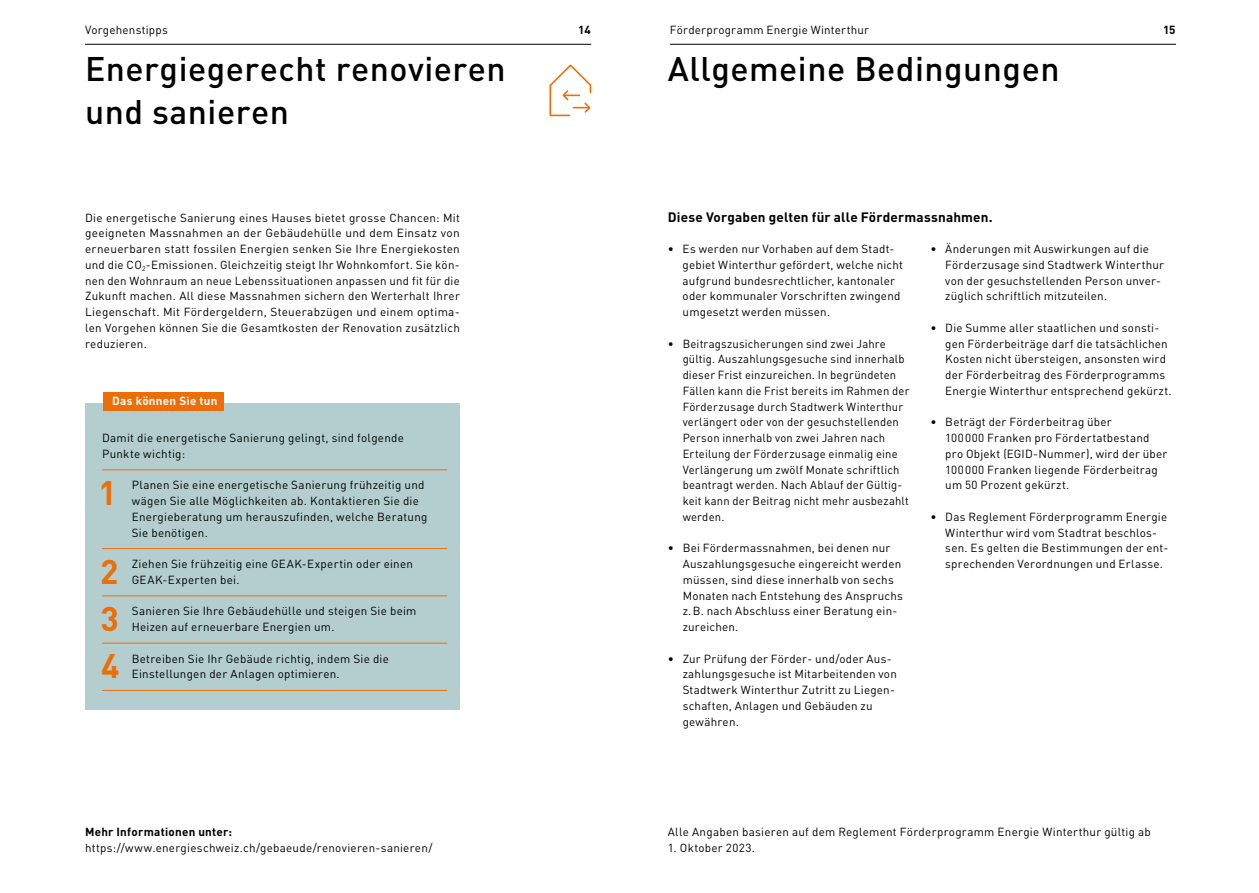
<style>
.page{position:relative;width:1259px;height:893px;background:#fff}
.page>*{position:absolute;margin:0;border:0;box-sizing:border-box;transform-origin:0 0}
.t1{font:500 33.75px "DIN";letter-spacing:.015em;color:#000}
.t2{font:700 33.75px "DIN";color:#eb6e08}
.t3{font:700 13.5px "DIN";letter-spacing:.01em;color:#000}
.t4{font:11.7px/15.8px "DIN";letter-spacing:.02em;color:#000}
.t5{font:700 11.7px "DIN";letter-spacing:.025em;color:#000}
.t6{font:700 11.7px "DIN";letter-spacing:.025em;color:#fff}
</style>
<div class="page">
<hr style="left:670px;top:44px;width:506px;height:1px;background:#000">
<hr style="left:85px;top:44px;width:506px;height:1px;background:#000">
<div style="left:85px;top:404px;width:375px;height:306px;background:#b4cecf"></div>
<hr style="left:102px;top:469px;width:345px;height:1px;background:#eb6e08">
<hr style="left:102px;top:548px;width:345px;height:1px;background:#eb6e08">
<hr style="left:102px;top:595px;width:345px;height:1px;background:#eb6e08">
<hr style="left:102px;top:643px;width:345px;height:1px;background:#eb6e08">
<hr style="left:102px;top:690px;width:345px;height:1px;background:#eb6e08">
<svg style="left:549px;top:64px;width:43px;height:53px"></svg>
<div style="left:104px;top:392px;width:120px;height:18px;background:#eb6e08"></div>
<p class="t4" style="left:85px;top:22px;width:84px">Vorgehenstipps</p>
<p class="t5" style="left:578px;top:22px;width:14px">14</p>
<p class="t4" style="left:670px;top:22px;width:201px">Förderprogramm Energie Winterthur</p>
<p class="t5" style="left:1163px;top:22px;width:14px">15</p>
<h1 class="t1" style="left:85px;top:48px;width:422px">Energiegerecht renovieren</h1>
<h1 class="t1" style="left:668px;top:48px;width:393px">Allgemeine Bedingungen</h1>
<h1 class="t1" style="left:85px;top:90px;width:205px">und sanieren</h1>
<p class="t4" style="left:85px;top:209px;width:376px;text-align:justify">Die energetische Sanierung eines Hauses bietet grosse Chancen: Mit geeigneten Massnahmen an der Gebäudehülle und dem Einsatz von erneuerbaren statt fossilen Energien senken Sie Ihre Energiekosten und die CO<sub>2</sub>-Emissionen. Gleichzeitig steigt Ihr Wohnkomfort. Sie kön&shy;nen den Wohnraum an neue Lebenssituationen anpassen und fit für die Zukunft machen. All diese Massnahmen sichern den Werterhalt Ihrer Liegenschaft. Mit Fördergeldern, Steuerabzügen und einem optima&shy;len Vorgehen können Sie die Gesamtkosten der Renovation zusätzlich reduzieren.</p>
<p class="t6" style="left:112px;top:393px;width:107px">Das können Sie tun</p>
<p class="t4" style="left:102px;top:430px;width:303px">Damit die energetische Sanierung gelingt, sind folgende<br>Punkte wichtig:</p>
<h1 class="t2" style="left:99px;top:471px;width:20px">1</h1>
<p class="t4" style="left:132px;top:477px;width:297px">Planen Sie eine energetische Sanierung frühzeitig und wägen Sie alle Möglichkeiten ab. Kontaktieren Sie die Energieberatung um herauszufinden, welche Beratung Sie benötigen.</p>
<h1 class="t2" style="left:100px;top:550px;width:20px">2</h1>
<p class="t4" style="left:132px;top:556px;width:283px">Ziehen Sie frühzeitig eine GEAK-Expertin oder einen<br>GEAK-Experten bei.</p>
<h1 class="t2" style="left:101px;top:597px;width:20px">3</h1>
<p class="t4" style="left:132px;top:603px;width:286px">Sanieren Sie Ihre Gebäudehülle und steigen Sie beim<br>Heizen auf erneuerbare Energien um.</p>
<h1 class="t2" style="left:101px;top:644px;width:20px">4</h1>
<p class="t4" style="left:132px;top:650px;width:259px">Betreiben Sie Ihr Gebäude richtig, indem Sie die<br>Einstellungen der Anlagen optimieren.</p>
<p class="t5" style="left:85px;top:824px;width:149px">Mehr Informationen unter:</p>
<p class="t4" style="left:85px;top:839px;width:349px">https://www.energieschweiz.ch/gebaeude/renovieren-sanieren/</p>
<p class="t3" style="left:668px;top:208px;width:326px">Diese Vorgaben gelten für alle Fördermassnahmen.</p>
<p class="t4" style="left:682px;top:241px;width:222px;text-indent:-15px">• Es werden nur Vorhaben auf dem Stadt&shy;gebiet Winterthur gefördert, welche nicht aufgrund bundesrechtlicher, kantonaler oder kommunaler Vorschriften zwingend umgesetzt werden müssen.</p>
<p class="t4" style="left:682px;top:335px;width:228px;text-indent:-15px">• Beitragszusicherungen sind zwei Jahre gültig. Auszahlungsgesuche sind innerhalb dieser Frist einzureichen. In begründeten Fällen kann die Frist bereits im Rahmen der Förderzusage durch Stadtwerk Winterthur verlängert oder von der gesuchstellenden Person innerhalb von zwei Jahren nach Erteilung der Förderzusage einmalig eine Verlängerung um zwölf Monate schriftlich beantragt werden. Nach Ablauf der Gültig&shy;keit kann der Beitrag nicht mehr ausbezahlt werden.</p>
<p class="t4" style="left:682px;top:540px;width:222px;text-indent:-15px">• Bei Fördermassnahmen, bei denen nur Auszahlungsgesuche eingereicht werden müssen, sind diese innerhalb von sechs Monaten nach Entstehung des Anspruchs z.B. nach Abschluss einer Beratung ein&shy;zureichen.</p>
<p class="t4" style="left:682px;top:650px;width:216px;text-indent:-15px">• Zur Prüfung der Förder- und/oder Aus&shy;zahlungsgesuche ist Mitarbeitenden von Stadtwerk Winterthur Zutritt zu Liegen&shy;schaften, Anlagen und Gebäuden zu gewähren.</p>
<p class="t4" style="left:945px;top:241px;width:220px;text-indent:-15px">• Änderungen mit Auswirkungen auf die Förderzusage sind Stadtwerk Winterthur von der gesuchstellenden Person unver&shy;züglich schriftlich mitzuteilen.</p>
<p class="t4" style="left:945px;top:320px;width:228px;text-indent:-15px">• Die Summe aller staatlichen und sonsti&shy;gen Förderbeiträge darf die tatsächlichen Kosten nicht übersteigen, ansonsten wird der Förderbeitrag des Förderprogramms Energie Winterthur entsprechend gekürzt.</p>
<p class="t4" style="left:945px;top:414px;width:223px;text-indent:-15px">• Beträgt der Förderbeitrag über<br>100000 Franken pro Fördertatbestand pro Objekt (EGID-Nummer), wird der über 100000 Franken liegende Förderbeitrag um 50 Prozent gekürzt.</p>
<p class="t4" style="left:945px;top:509px;width:224px;text-indent:-15px">• Das Reglement Förderprogramm Energie Winterthur wird vom Stadtrat beschlos&shy;sen. Es gelten die Bestimmungen der ent&shy;sprechenden Verordnungen und Erlasse.</p>
<p class="t4" style="left:668px;top:824px;width:484px">Alle Angaben basieren auf dem Reglement Förderprogramm Energie Winterthur gültig ab</p>
<p class="t4" style="left:668px;top:839px;width:89px">1. Oktober 2023.</p>
</div>
